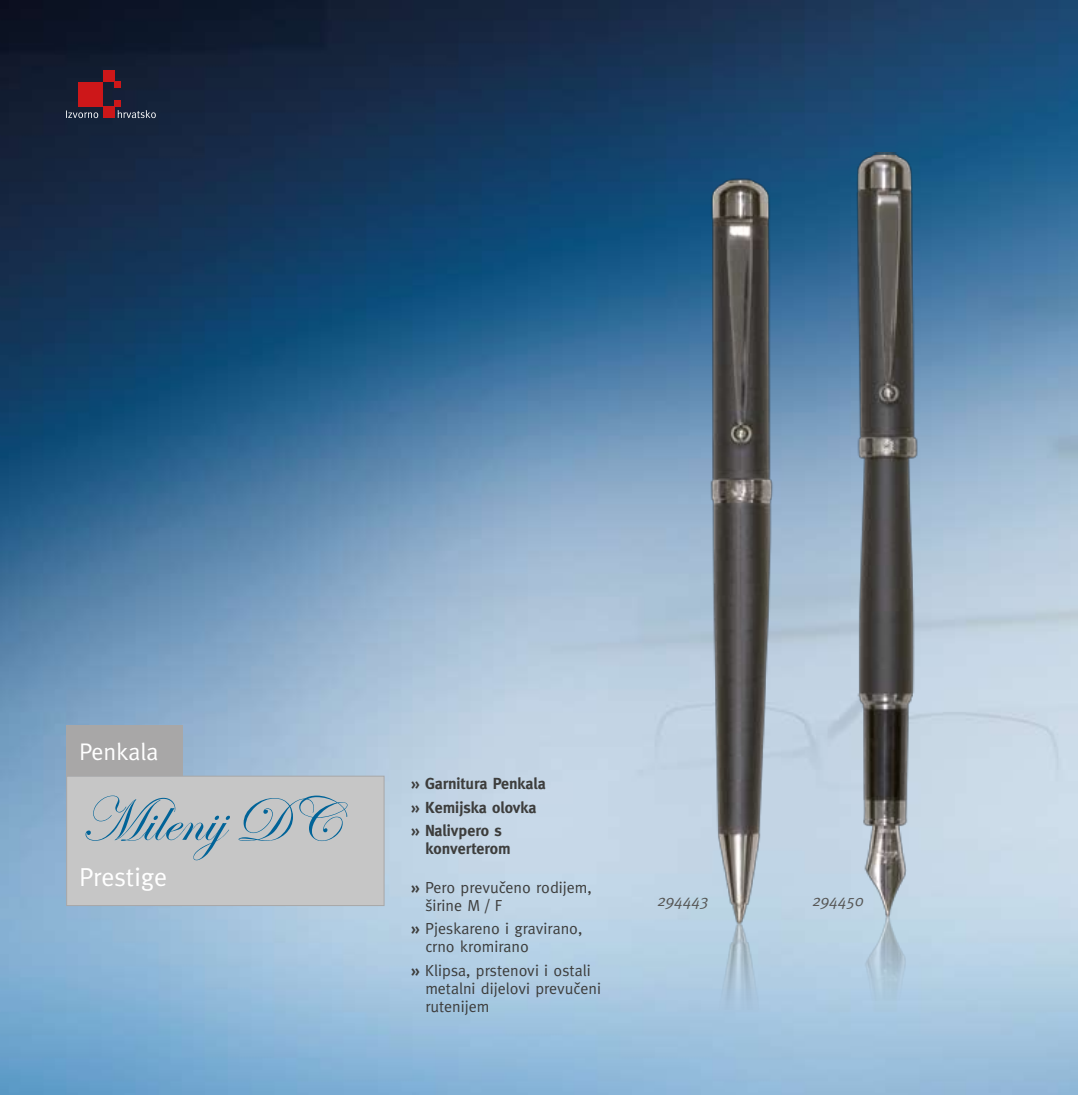
<style>
.page{position:relative;width:1078px;height:1095px;background:#fff}
.page>*{position:absolute;margin:0;border:0;box-sizing:border-box;transform-origin:0 0}
.t1{font:63.2px "Edwardian Script ITC";color:#006398}
.t2{font:26px "Meta";color:#fff}
.t3{font:24px "Meta";color:#fff}
.t4{font:16px/18px "Meta";color:#3d3d3c}
.t5{font:700 16px/23.6px "Meta";color:#3d3d3c}
.t6{font:italic 16px "Meta";color:#575756}
.s1{font-weight:700}
</style>
<div class="page">
<img style="left:0;top:0;width:1077px;height:1094px">
<img style="left:651px;top:89px;width:178px;height:920px">
<img style="left:851px;top:152px;width:154px;height:848px">
<div style="left:79px;top:82px;width:24px;height:24px;background:#cd1719"></div>
<div style="left:103px;top:106px;width:11px;height:12px;background:#cd1719"></div>
<div style="left:114px;top:100px;width:7px;height:7px;background:#cd1719"></div>
<div style="left:103px;top:70px;width:11px;height:12px;background:#cd1719"></div>
<div style="left:114px;top:82px;width:7px;height:6px;background:#cd1719"></div>
<svg style="left:66px;top:110px;width:90px;height:8px"></svg>
<div style="left:66px;top:725px;width:117px;height:50px;background:#a8a7a7"></div>
<div style="left:66px;top:775px;width:318px;height:130px;background:#c6c6c6;border:1px solid #a8a7a7"></div>
<h3 class="t3" style="left:79px;top:737px;width:81px">Penkala</h3>
<h1 class="t1" style="left:80px;top:785px;width:260px">Milenij DC</h1>
<h2 class="t2" style="left:79px;top:861px;width:90px">Prestige</h2>
<p class="t5" style="left:411px;top:771px;width:136px">≈ Garnitura Penkala ≈ Kemijska olovka ≈ Nalivpero s</p>
<p class="t5" style="left:425px;top:836px;width:87px">konverterom</p>
<p class="t4" style="left:425px;top:877px;width:168px;text-indent:-14px"><span class="s1">≈</span> Pero prevuËeno rodijem, πirine M / F</p>
<p class="t4" style="left:425px;top:919px;width:158px;text-indent:-14px"><span class="s1">≈</span> Pjeskareno i gravirano, crno kromirano</p>
<p class="t4" style="left:425px;top:961px;width:177px;text-indent:-14px"><span class="s1">≈</span> Klipsa, prstenovi i ostali metalni dijelovi prevuËeni rutenijem</p>
<p class="t6" style="left:657px;top:890px;width:53px">294443</p>
<p class="t6" style="left:812px;top:890px;width:53px">294450</p>
</div>
